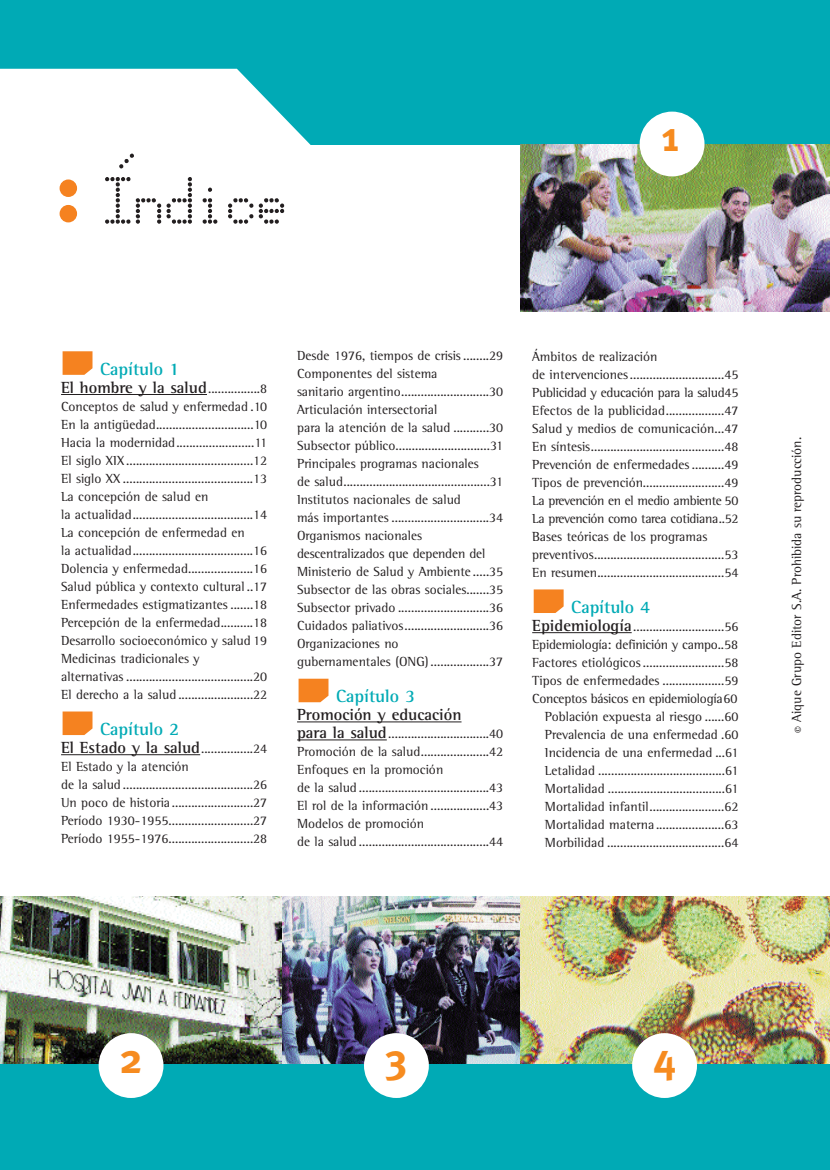
<style>
.page{position:relative;width:830px;height:1170px;background:#fff}
.page>*{position:absolute;margin:0;border:0;box-sizing:border-box;transform-origin:0 0}
.t1{font:62.7px "Dotmatrix";letter-spacing:-.01em;color:#231f20}
.t2{font:700 42px "Meta";color:#f68b1f}
.t3{font:700 18px "Rotis Semi Serif";letter-spacing:-.005em;color:#00aab5}
.t4{font:700 16.5px "Rotis Semi Serif";color:#231f20}
.t5{font:13.5px/18px "Rotis Semi Serif";color:#231f20}
.s1{font-weight:700;font-size:16.5px}
</style>
<div class="page">
<div style="left:0;top:0;width:829px;height:1169px;background:#00aab5"></div>
<div style="left:0;top:145px;width:829px;height:918px;background:#fff"></div>
<svg style="left:0;top:69px;width:634px;height:306px"></svg>
<img style="left:520px;top:145px;width:309px;height:166px">
<img style="left:0;top:896px;width:282px;height:167px">
<img style="left:282px;top:896px;width:238px;height:167px">
<img style="left:520px;top:896px;width:309px;height:167px">
<div style="left:60px;top:179px;width:17px;height:18px;background:#f58220;border-radius:50%"></div>
<div style="left:60px;top:205px;width:17px;height:17px;background:#f58220;border-radius:50%"></div>
<hr style="left:61px;top:394px;width:146px;height:1px;background:#231f20">
<hr style="left:61px;top:754px;width:139px;height:1px;background:#231f20">
<svg style="left:63px;top:711px;width:29px;height:24px"></svg>
<svg style="left:63px;top:351px;width:29px;height:24px"></svg>
<hr style="left:297px;top:721px;width:164px;height:1px;background:#231f20">
<hr style="left:297px;top:739px;width:89px;height:1px;background:#231f20">
<svg style="left:298px;top:678px;width:30px;height:24px"></svg>
<hr style="left:532px;top:632px;width:99px;height:1px;background:#231f20">
<svg style="left:533px;top:589px;width:30px;height:24px"></svg>
<div style="left:639px;top:112px;width:65px;height:64px;background:#fff;border-radius:50%"></div>
<div style="left:99px;top:1033px;width:64px;height:64px;background:#fff;border-radius:50%"></div>
<div style="left:364px;top:1033px;width:64px;height:64px;background:#fff;border-radius:50%"></div>
<div style="left:631px;top:1033px;width:65px;height:64px;background:#fff;border-radius:50%"></div>
<h1 class="t1" style="left:114px;top:153px;width:33px">'</h1>
<h1 class="t1" style="left:105px;top:176px;width:186px">Indice</h1>
<h2 class="t2" style="left:660px;top:112px;width:20px">1</h2>
<h3 class="t3" style="left:100px;top:363px;width:81px">Ca pí tu lo 1</h3>
<p class="t5" style="left:61px;top:380px;width:208px"><span class="s1">El hom bre y la sa lud</span>................8<br>Con cep tos de sa lud y en fer me dad .10<br>En la an ti güe dad..............................10<br>Ha cia la mo der ni dad........................11<br>El si glo XIX.......................................12<br>El si glo XX ........................................13<br>La con cep ción de sa lud en<br>la ac tua li dad.....................................14<br>La con cep ción de en fer me dad en<br>la ac tua li dad.....................................16<br>Do len cia y en fer me dad....................16<br>Sa lud pú bli ca y con tex to cul tu ral ..17<br>En fer me da des es tig ma ti zan tes .......18<br>Per cep ción de la en fer me dad..........18<br>De sa rro llo so cioe co nó mi co y sa lud 19<br>Me di ci nas tra di cio na les y<br>al ter na ti vas .......................................20<br>El de re cho a la sa lud.......................22</p>
<h3 class="t3" style="left:100px;top:723px;width:81px">Ca pí tu lo 2</h3>
<p class="t5" style="left:61px;top:740px;width:207px"><span class="s1">El Es ta do y la sa lud</span>................24<br>El Es ta do y la aten ción<br>de la sa lud........................................26<br>Un po co de his to ria.........................27<br>Pe río do 1930-1955..........................27<br>Pe río do 1955-1976..........................28</p>
<p class="t5" style="left:297px;top:348px;width:208px">Des de 1976, tiem pos de cri sis ........29<br>Com po nen tes del sis te ma<br>sa ni ta rio ar gen ti no...........................30<br>Ar ti cu la ción in ter sec to rial<br>pa ra la aten ción de la sa lud ...........30<br>Sub sec tor pú bli co.............................31<br>Prin ci pa les pro gra mas na cio na les<br>de sa lud.............................................31<br>Ins ti tu tos na cio na les de sa lud<br>más im por tan tes ..............................34<br>Or ga nis mos na cio na les<br>des cen tra li za dos que de pen den del<br>Mi nis te rio de Sa lud y Am bien te.....35<br>Sub sec tor de las obras so cia les.......35<br>Sub sec tor pri va do ............................36<br>Cui da dos pa lia ti vos..........................36<br>Or ga ni za cio nes no<br>gu ber na men ta les (ONG)..................37</p>
<h3 class="t3" style="left:336px;top:690px;width:81px">Ca pí tu lo 3</h3>
<p class="t4" style="left:297px;top:709px;width:166px">Pro mo ción y edu ca ción</p>
<p class="t5" style="left:297px;top:726px;width:208px"><span class="s1">pa ra la sa lud</span>...............................40<br>Pro mo ción de la sa lud.....................42<br>En fo ques en la pro mo ción<br>de la sa lud........................................43<br>El rol de la in for ma ción ..................43<br>Mo de los de pro mo ción<br>de la sa lud........................................44</p>
<p class="t5" style="left:532px;top:348px;width:208px">Ám bi tos de rea li za ción<br>de in ter ven cio nes.............................45<br>Pu bli ci dad y edu ca ción pa ra la sa lud45<br>Efec tos de la pu bli ci dad..................47<br>Sa lud y me dios de co mu ni ca ción...47<br>En sín te sis.........................................48<br>Pre ven ción de en fer me da des ..........49<br>Ti pos de pre ven ción.........................49<br>La pre ven ción en el me dio am bien te 50<br>La pre ven ción co mo ta rea co ti dia na..52<br>Ba ses teó ri cas de los pro gra mas<br>pre ven ti vos........................................53<br>En re su men.......................................54</p>
<h3 class="t3" style="left:571px;top:601px;width:81px">Ca pí tu lo 4</h3>
<p class="t5" style="left:532px;top:618px;width:208px;text-align:right"><span class="s1">Epi de mio lo gía</span>............................56<br>Epi de mio lo gía: de fi ni ción y cam po..58<br>Fac to res etio ló gi cos .........................58<br>Ti pos de en fer me da des ...................59<br>Con cep tos bá si cos en epi de mio lo gía60<br>Po bla ción ex pues ta al ries go ......60<br>Pre va len cia de una en fer me dad .60<br>In ci den cia de una en fer me dad ...61<br>Le ta li dad .......................................61<br>Mor ta li dad ....................................61<br>Mor ta li dad in fan til.......................62<br>Mor ta li dad ma ter na.....................63<br>Mor bi li dad ....................................64</p>
<p class="t5" style="left:788px;top:733px;width:297px;rotate:-90deg">© Aique Grupo Editor S.A. Prohibida su reproducción.</p>
<h2 class="t2" style="left:119px;top:1033px;width:24px">2</h2>
<h2 class="t2" style="left:384px;top:1033px;width:24px">3</h2>
<h2 class="t2" style="left:652px;top:1033px;width:24px">4</h2>
</div>
